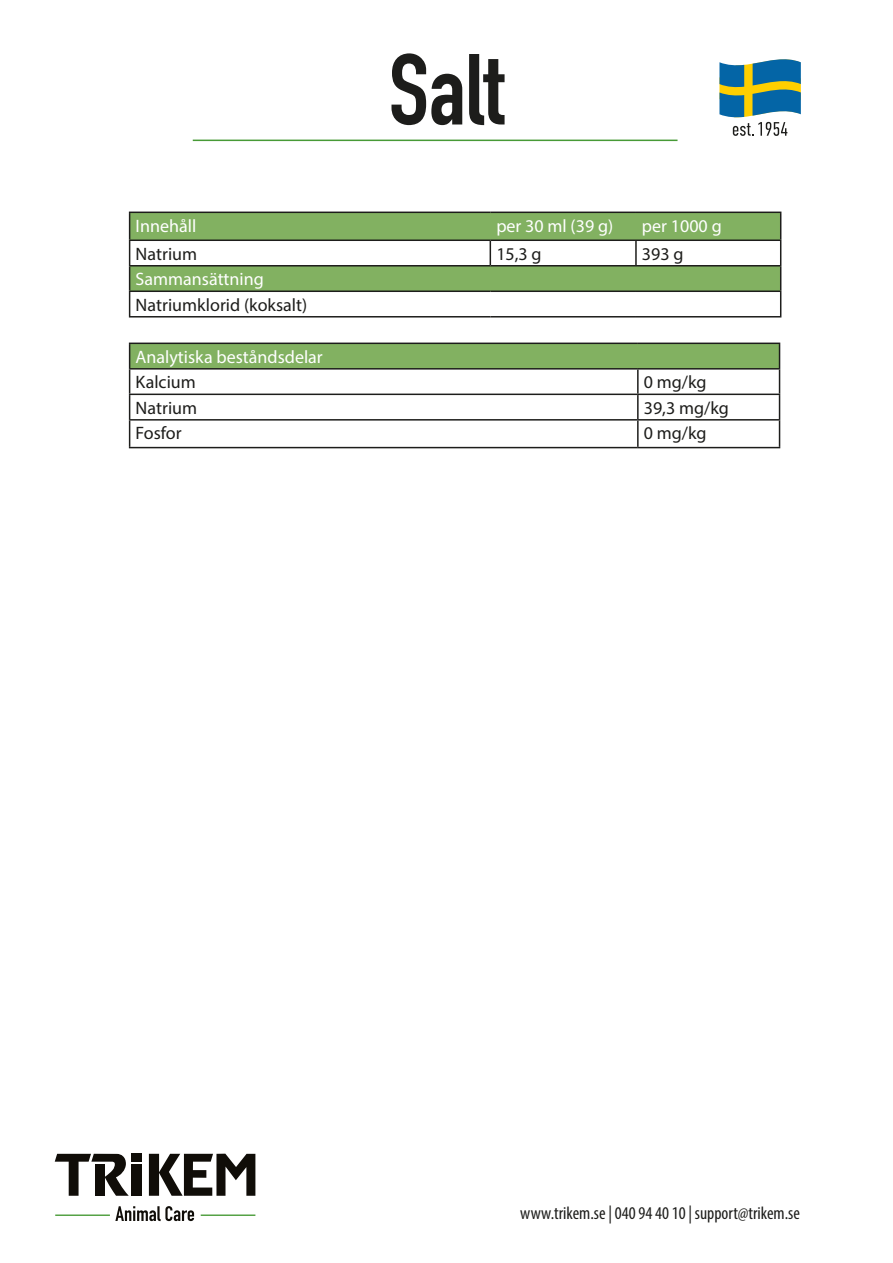
<style>
.page{position:relative;width:893px;height:1263px;background:#fff}
.page>*{position:absolute;margin:0;border:0;box-sizing:border-box;transform-origin:0 0}
.t1{font:99px "DIN Engschrift LT Pro";color:#1d1d1b}
.t2{font:18px "Myriad Pro";color:#1d1d1b}
.t3{font:18px "Myriad Pro";color:#fff}
.t4{font:condensed 18px "Myriad Pro";color:#1d1d1b}
</style>
<div class="page">
<svg style="left:719px;top:59px;width:82px;height:77px"></svg>
<hr style="left:193px;top:140px;width:484px;height:1px;background:#479a36">
<div style="left:131px;top:1153px;width:11px;height:9px;background:#100d08"></div>
<div style="left:132px;top:1164px;width:10px;height:32px;background:#100d08"></div>
<svg style="left:149px;top:1154px;width:106px;height:42px"></svg>
<svg style="left:55px;top:1154px;width:74px;height:42px"></svg>
<svg style="left:115px;top:1206px;width:79px;height:15px"></svg>
<hr style="left:201px;top:1214px;width:54px;height:2px;background:#479a36">
<hr style="left:55px;top:1214px;width:55px;height:2px;background:#479a36">
<svg style="left:130px;top:213px;width:650px;height:77px;fill:#82b161"></svg>
<hr style="left:129px;top:212px;width:361px;height:1px;background:#1d1d1b">
<hr style="left:636px;top:212px;width:145px;height:1px;background:#1d1d1b">
<hr style="left:129px;top:239px;width:361px;height:2px;background:#1d1d1b">
<hr style="left:490px;top:239px;width:146px;height:2px;background:#1d1d1b">
<svg style="left:490px;top:241px;width:1px;height:24px"></svg>
<hr style="left:636px;top:239px;width:145px;height:2px;background:#1d1d1b">
<hr style="left:635px;top:241px;width:2px;height:24px;background:#1d1d1b">
<svg style="left:129px;top:213px;width:1px;height:103px"></svg>
<svg style="left:780px;top:213px;width:1px;height:103px"></svg>
<hr style="left:129px;top:316px;width:361px;height:1px;background:#1d1d1b">
<hr style="left:490px;top:316px;width:146px;height:1px;background:#1d1d1b">
<hr style="left:636px;top:316px;width:145px;height:1px;background:#1d1d1b">
<hr style="left:490px;top:212px;width:146px;height:1px;background:#1d1d1b">
<hr style="left:129px;top:265px;width:361px;height:1px;background:#1d1d1b">
<hr style="left:490px;top:265px;width:146px;height:1px;background:#1d1d1b">
<hr style="left:636px;top:265px;width:145px;height:1px;background:#1d1d1b">
<hr style="left:129px;top:290px;width:361px;height:2px;background:#1d1d1b">
<hr style="left:490px;top:290px;width:146px;height:2px;background:#1d1d1b">
<hr style="left:636px;top:290px;width:145px;height:2px;background:#1d1d1b">
<div style="left:130px;top:343px;width:649px;height:26px;background:#82b161"></div>
<hr style="left:129px;top:343px;width:509px;height:1px;background:#1d1d1b">
<hr style="left:638px;top:343px;width:142px;height:1px;background:#1d1d1b">
<hr style="left:129px;top:368px;width:509px;height:2px;background:#1d1d1b">
<hr style="left:638px;top:368px;width:142px;height:2px;background:#1d1d1b">
<hr style="left:637px;top:370px;width:2px;height:24px;background:#1d1d1b">
<hr style="left:129px;top:394px;width:509px;height:1px;background:#1d1d1b">
<hr style="left:638px;top:394px;width:142px;height:1px;background:#1d1d1b">
<hr style="left:637px;top:395px;width:2px;height:24px;background:#1d1d1b">
<hr style="left:129px;top:419px;width:509px;height:2px;background:#1d1d1b">
<svg style="left:129px;top:344px;width:1px;height:103px"></svg>
<hr style="left:638px;top:419px;width:142px;height:2px;background:#1d1d1b">
<hr style="left:637px;top:421px;width:2px;height:26px;background:#1d1d1b">
<svg style="left:779px;top:344px;width:1px;height:103px"></svg>
<hr style="left:129px;top:447px;width:509px;height:1px;background:#1d1d1b">
<hr style="left:638px;top:447px;width:142px;height:1px;background:#1d1d1b">
<p class="t1" style="left:389px;top:32px;width:117px">Salt</p>
<p class="t3" style="left:136px;top:215px;width:62px">Innehåll</p>
<p class="t3" style="left:496px;top:215px;width:118px">per 30 ml (39 g)</p>
<p class="t3" style="left:642px;top:215px;width:81px">per 1000 g</p>
<p class="t2" style="left:136px;top:243px;width:63px">Natrium</p>
<p class="t2" style="left:496px;top:243px;width:47px">15,3 g</p>
<p class="t2" style="left:642px;top:243px;width:43px">393 g</p>
<p class="t3" style="left:136px;top:268px;width:130px">Sammansättning</p>
<p class="t2" style="left:136px;top:294px;width:173px">Natriumklorid (koksalt)</p>
<p class="t3" style="left:136px;top:346px;width:189px">Analytiska beståndsdelar</p>
<p class="t2" style="left:136px;top:371px;width:62px">Kalcium</p>
<p class="t2" style="left:644px;top:371px;width:64px">0 mg/kg</p>
<p class="t2" style="left:136px;top:397px;width:63px">Natrium</p>
<p class="t2" style="left:644px;top:397px;width:86px">39,3 mg/kg</p>
<p class="t2" style="left:136px;top:422px;width:48px">Fosfor</p>
<p class="t2" style="left:644px;top:422px;width:64px">0 mg/kg</p>
<p class="t4" style="left:520px;top:1202px;width:281px">www.trikem.se | 040 94 40 10 | support@trikem.se</p>
</div>
